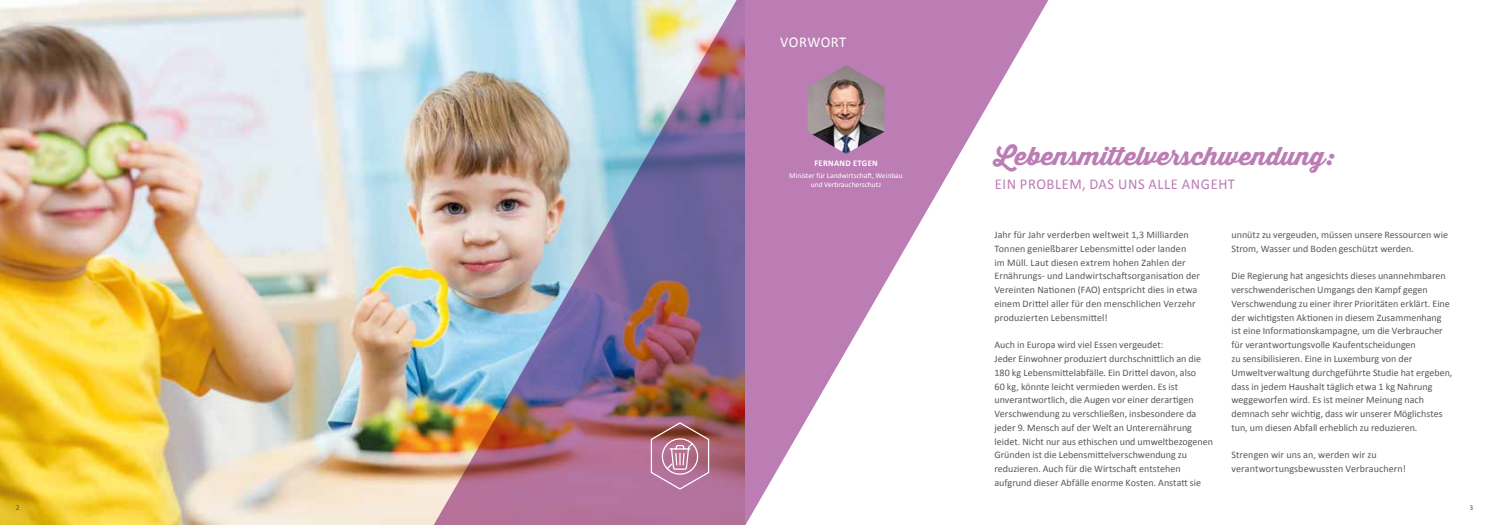
<style>
.page{position:relative;width:1489px;height:525px;background:#fff}
.page>*{position:absolute;margin:0;border:0;box-sizing:border-box;transform-origin:0 0}
.t1{font:800 25px "Thirsty Script";color:#bc7cb4}
.t2{font:15px "Calibri";letter-spacing:.04em;color:#bc7cb4}
.t3{font:15px "Calibri";letter-spacing:.03em;color:#fff}
.t4{font:10px/13.8px "Calibri";letter-spacing:.005em;color:#575756}
.t5{font:700 8.75px "Calibri";letter-spacing:.04em;color:#fff}
.t6{font:7.5px/8.8px "Calibri";color:#fff;text-align:center}
.t7{font:7.5px "Calibri";color:#575756}
</style>
<div class="page">
<img style="left:0;top:0;width:366px;height:524px">
<img style="left:366px;top:0;width:683px;height:524px">
<img style="left:807px;top:65px;width:77px;height:89px">
<svg style="left:650px;top:421px;width:60px;height:69px;background:#b3788e"></svg>
<h2 class="t3" style="left:780px;top:32px;width:68px">VORWORT</h2>
<p class="t5" style="left:814px;top:157px;width:65px">FERNAND ETGEN</p>
<p class="t6" style="left:789px;top:171px;width:115px">Minister für Landwirtschaft, Weinbau und Verbraucherschutz</p>
<h1 class="t1" style="left:994px;top:137px;width:341px">Lebensmittelverschwendung:</h1>
<h2 class="t2" style="left:994px;top:174px;width:242px">EIN PROBLEM, DAS UNS ALLE ANGEHT</h2>
<p class="t4" style="left:994px;top:228px;width:207px">Jahr für Jahr verderben weltweit 1,3 Milliarden Tonnen genießbarer Lebensmittel oder landen<br>im Müll. Laut diesen extrem hohen Zahlen der Ernährungs- und Landwirtschaftsorganisation der Vereinten Nationen (FAO) entspricht dies in etwa einem Drittel aller für den menschlichen Verzehr produzierten Lebensmittel!</p>
<p class="t4" style="left:994px;top:338px;width:220px">Auch in Europa wird viel Essen vergeudet:<br>Jeder Einwohner produziert durchschnittlich an die 180 kg Lebensmittelabfälle. Ein Drittel davon, also<br>60 kg, könnte leicht vermieden werden. Es ist unverantwortlich, die Augen vor einer derartigen Verschwendung zu verschließen, insbesondere da jeder 9. Mensch auf der Welt an Unterernährung leidet. Nicht nur aus ethischen und umweltbezogenen Gründen ist die Lebensmittelverschwendung zu reduzieren. Auch für die Wirtschaft entstehen aufgrund dieser Abfälle enorme Kosten. Anstatt sie</p>
<p class="t4" style="left:1231px;top:228px;width:218px">unnütz zu vergeuden, müssen unsere Ressourcen wie<br>Strom, Wasser und Boden geschützt werden.</p>
<p class="t4" style="left:1231px;top:269px;width:222px">Die Regierung hat angesichts dieses unannehmbaren verschwenderischen Umgangs den Kampf gegen Verschwendung zu einer ihrer Prioritäten erklärt. Eine der wichtigsten Aktionen in diesem Zusammenhang ist eine Informationskampagne, um die Verbraucher für verantwortungsvolle Kaufentscheidungen<br>zu sensibilisieren. Eine in Luxemburg von der Umweltverwaltung durchgeführte Studie hat ergeben, dass in jedem Haushalt täglich etwa 1 kg Nahrung weggeworfen wird. Es ist meiner Meinung nach demnach sehr wichtig, dass wir unserer Möglichstes tun, um diesen Abfall erheblich zu reduzieren.</p>
<p class="t4" style="left:1231px;top:448px;width:176px">Strengen wir uns an, werden wir zu verantwortungsbewussten Verbrauchern!</p>
<p class="t7" style="left:16px;top:502px;width:5px">2</p>
<p class="t7" style="left:1469px;top:502px;width:5px">3</p>
</div>
